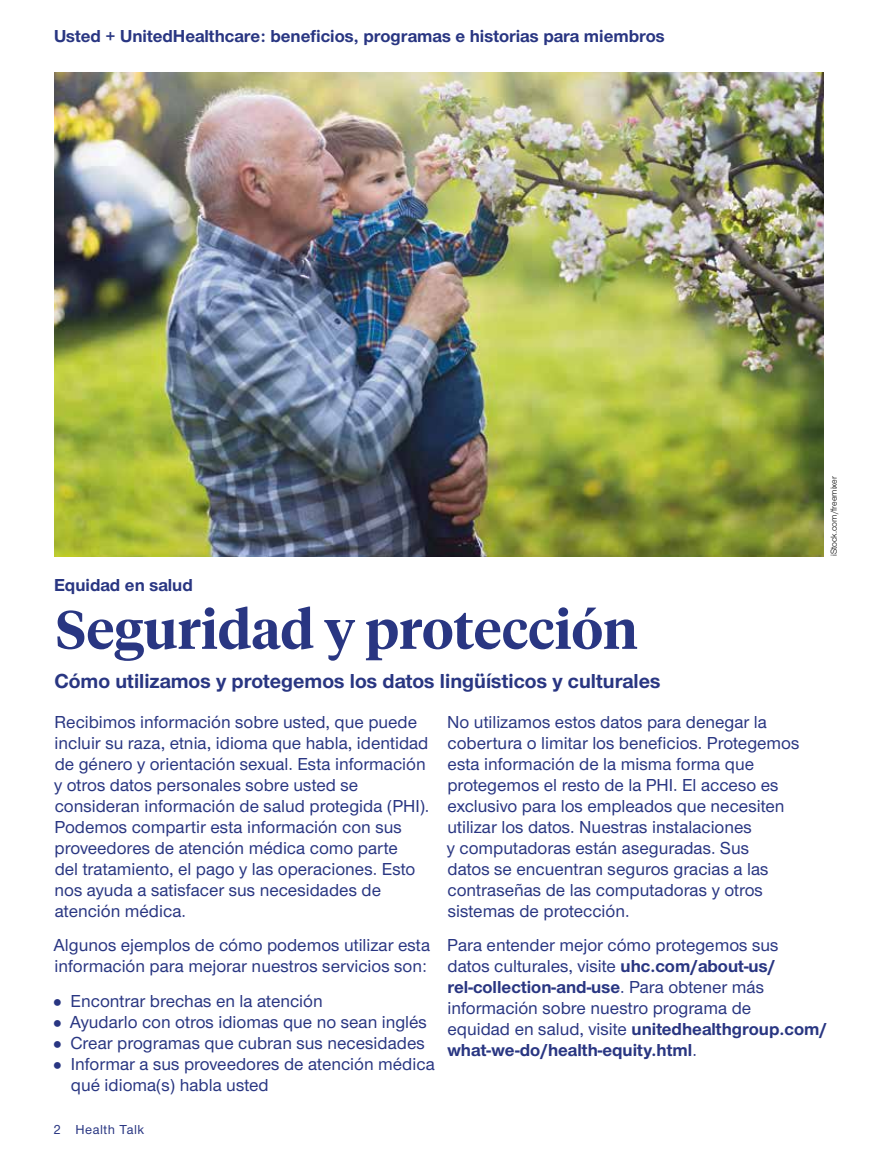
<style>
.page{position:relative;width:878px;height:1161px;background:#fff}
.page>*{position:absolute;margin:0;border:0;box-sizing:border-box;transform-origin:0 0}
.Hed_serif_primary_AM{font:600 54px "UHC Serif Headline";color:#293682}
.Deck_AMC{font:700 21px "UHC Sans";color:#293682}
.Sans_no_indent_AMC{font:500 18px/21px "UHC Sans";color:#293682}
.t1{font:700 18px "UHC Sans";color:#293682}
.Folio_V_AMC{font:500 13.5px "UHC Sans";letter-spacing:.04em;color:#293682}
.Legal_language_AMC{font:9px "UHC Sans";color:#000}
.s1{font-weight:700}
</style>
<div class="page">
<img style="left:54px;top:73px;width:770px;height:483px">
<p class="t1" style="left:54px;top:24px;width:612px">Usted + UnitedHealthcare: beneficios, programas e historias para miembros</p>
<p class="t1" style="left:54px;top:573px;width:140px">Equidad en salud</p>
<p class="Hed_serif_primary_AM" style="left:56px;top:593px;width:583px">Seguridad y protección</p>
<p class="Deck_AMC" style="left:54px;top:666px;width:607px">Cómo utilizamos y protegemos los datos lingüísticos y culturales</p>
<p class="Legal_language_AMC" style="left:827px;top:556px;width:81px;rotate:-90deg">iStock.com/freemixer</p>
<p class="Sans_no_indent_AMC" style="left:54px;top:710px;width:377px">Recibimos información sobre usted, que puede incluir su raza, etnia, idioma que habla, identidad de género y orientación sexual. Esta información y otros datos personales sobre usted se consideran información de salud protegida (PHI).<br>Podemos compartir esta información con sus proveedores de atención médica como parte<br>del tratamiento, el pago y las operaciones. Esto nos ayuda a satisfacer sus necesidades de atención médica.</p>
<p class="Sans_no_indent_AMC" style="left:54px;top:934px;width:378px">Algunos ejemplos de cómo podemos utilizar esta información para mejorar nuestros servicios son:</p>
<p class="Sans_no_indent_AMC" style="left:71px;top:989px;width:253px">Encontrar brechas en la atención</p>
<p class="Sans_no_indent_AMC" style="left:70px;top:1010px;width:359px">Ayudarlo con otros idiomas que no sean inglés</p>
<p class="Sans_no_indent_AMC" style="left:70px;top:1031px;width:356px">Crear programas que cubran sus necesidades</p>
<p class="Sans_no_indent_AMC" style="left:71px;top:1052px;width:365px">Informar a sus proveedores de atención médica qué idioma(s) habla usted</p>
<p class="Folio_V_AMC" style="left:54px;top:1120px;width:92px">2 Health Talk</p>
<p class="Sans_no_indent_AMC" style="left:447px;top:710px;width:354px">No utilizamos estos datos para denegar la cobertura o limitar los beneficios. Protegemos esta información de la misma forma que protegemos el resto de la PHI. El acceso es exclusivo para los empleados que necesiten utilizar los datos. Nuestras instalaciones<br>y computadoras están aseguradas. Sus<br>datos se encuentran seguros gracias a las contraseñas de las computadoras y otros sistemas de protección.</p>
<p class="Sans_no_indent_AMC" style="left:447px;top:934px;width:381px">Para entender mejor cómo protegemos sus<br>datos culturales, visite <span class="s1">uhc.com/about-us/ rel-collection-and-use</span>. Para obtener más información sobre nuestro programa de<br>equidad en salud, visite <span class="s1">unitedhealthgroup.com/ what-we-do/health-equity.html</span>.</p>
</div>
